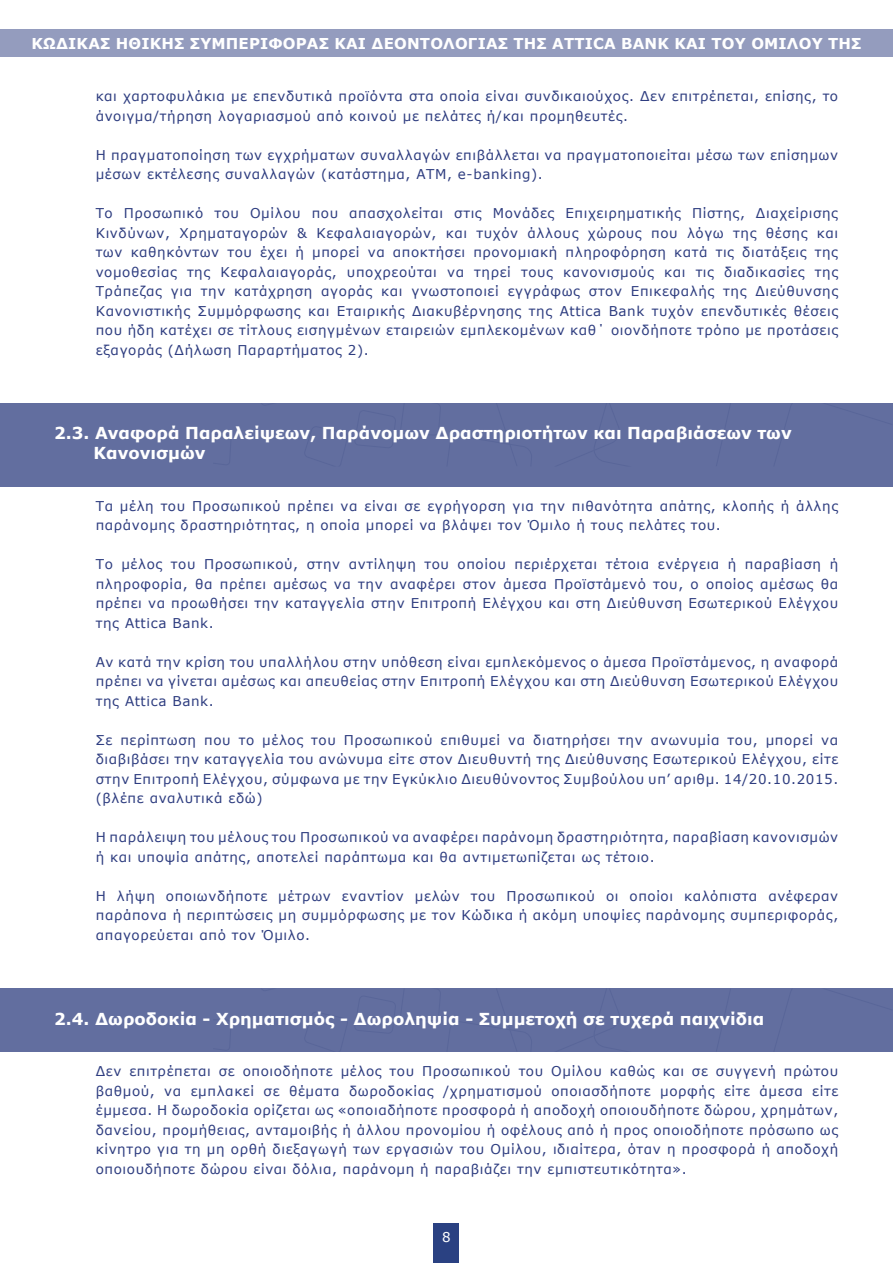
<style>
.page{position:relative;width:893px;height:1263px;background:#fff}
.page>*{position:absolute;margin:0;border:0;box-sizing:border-box;transform-origin:0 0}
.t1{font:700 16.5px/19.8px "Verdana";color:#fff}
.t2{font:700 15px "Verdana";letter-spacing:.01em;color:#fff}
.t3{font:13.5px/19.5px "Verdana";letter-spacing:.045em;color:#2e3d80;text-align:justify}
.t4{font:13.5px "Verdana";color:#fff}
</style>
<div class="page">
<div style="left:434px;top:1223px;width:25px;height:40px;background:#2a4182"></div>
<div style="left:0;top:29px;width:893px;height:28px;background:#949cbe"></div>
<div style="left:0;top:403px;width:893px;height:83px;background:#626e9f"></div>
<div style="left:0;top:988px;width:893px;height:64px;background:#626e9f"></div>
<p class="t2" style="left:32px;top:32px;width:831px">ΚΩΔΙΚΑΣ ΗΘΙΚΗΣ ΣΥΜΠΕΡΙΦΟΡΑΣ ΚΑΙ ΔΕΟΝΤΟΛOΓΙΑΣ ΤΗΣ ATTICA BANK ΚΑΙ ΤΟΥ ΟΜΙΛΟΥ ΤΗΣ</p>
<p class="t3" style="left:96px;top:87px;width:744px">και χαρτοφυλάκια με επενδυτικά προϊόντα στα οποία είναι συνδικαιούχος. Δεν επιτρέπεται, επίσης, το άνοιγμα/τήρηση λογαριασμού από κοινού με πελάτες ή/και προμηθευτές.</p>
<p class="t3" style="left:96px;top:145px;width:744px">Η πραγματοποίηση των εγχρήματων συναλλαγών επιβάλλεται να πραγματοποιείται μέσω των επίσημων μέσων εκτέλεσης συναλλαγών (κατάστημα, ΑΤΜ, e-banking).</p>
<p class="t3" style="left:96px;top:204px;width:744px">Το Προσωπικό του Ομίλου που απασχολείται στις Μονάδες Επιχειρηματικής Πίστης, Διαχείρισης Κινδύνων, Χρηματαγορών &amp; Κεφαλαιαγορών, και τυχόν άλλους χώρους που λόγω της θέσης και των καθηκόντων του έχει ή μπορεί να αποκτήσει προνομιακή πληροφόρηση κατά τις διατάξεις της νομοθεσίας της Κεφαλαιαγοράς, υποχρεούται να τηρεί τους κανονισμούς και τις διαδικασίες της Τράπεζας για την κατάχρηση αγοράς και γνωστοποιεί εγγράφως στον Επικεφαλής της Διεύθυνσης Κανονιστικής Συμμόρφωσης και Εταιρικής Διακυβέρνησης της Attica Bank τυχόν επενδυτικές θέσεις που ήδη κατέχει σε τίτλους εισηγμένων εταιρειών εμπλεκομένων καθ΄ οιονδήποτε τρόπο με προτάσεις εξαγοράς (Δήλωση Παραρτήματος 2).</p>
<p class="t1" style="left:94px;top:423px;width:700px;text-indent:-40px">2.3. Αναφορά Παραλείψεων, Παράνομων Δραστηριοτήτων και Παραβιάσεων των<br>Κανονισμών</p>
<p class="t3" style="left:96px;top:496px;width:744px">Τα μέλη του Προσωπικού πρέπει να είναι σε εγρήγορση για την πιθανότητα απάτης, κλοπής ή άλλης παράνομης δραστηριότητας, η οποία μπορεί να βλάψει τον Όμιλο ή τους πελάτες του.</p>
<p class="t3" style="left:96px;top:555px;width:744px">Το μέλος του Προσωπικού, στην αντίληψη του οποίου περιέρχεται τέτοια ενέργεια ή παραβίαση ή πληροφορία, θα πρέπει αμέσως να την αναφέρει στον άμεσα Προϊστάμενό του, ο οποίος αμέσως θα πρέπει να προωθήσει την καταγγελία στην Επιτροπή Ελέγχου και στη Διεύθυνση Εσωτερικού Ελέγχου της Attica Bank.</p>
<p class="t3" style="left:96px;top:652px;width:744px">Αν κατά την κρίση του υπαλλήλου στην υπόθεση είναι εμπλεκόμενος ο άμεσα Προϊστάμενος, η αναφορά πρέπει να γίνεται αμέσως και απευθείας στην Επιτροπή Ελέγχου και στη Διεύθυνση Εσωτερικού Ελέγχου της Attica Bank.</p>
<p class="t3" style="left:96px;top:730px;width:744px">Σε περίπτωση που το μέλος του Προσωπικού επιθυμεί να διατηρήσει την ανωνυμία του, μπορεί να διαβιβάσει την καταγγελία του ανώνυμα είτε στον Διευθυντή της Διεύθυνσης Εσωτερικού Ελέγχου, είτε στην Επιτροπή Ελέγχου, σύμφωνα με την Εγκύκλιο Διευθύνοντος Συμβούλου υπ’ αριθμ. 14/20.10.2015. (βλέπε αναλυτικά εδώ)</p>
<p class="t3" style="left:96px;top:827px;width:744px">Η παράλειψη του μέλους του Προσωπικού να αναφέρει παράνομη δραστηριότητα, παραβίαση κανονισμών ή και υποψία απάτης, αποτελεί παράπτωμα και θα αντιμετωπίζεται ως τέτοιο.</p>
<p class="t3" style="left:96px;top:886px;width:744px">Η λήψη οποιωνδήποτε μέτρων εναντίον μελών του Προσωπικού οι οποίοι καλόπιστα ανέφεραν παράπονα ή περιπτώσεις μη συμμόρφωσης με τον Κώδικα ή ακόμη υποψίες παράνομης συμπεριφοράς, απαγορεύεται από τον Όμιλο.</p>
<p class="t1" style="left:54px;top:1008px;width:712px">2.4. Δωροδοκία - Χρηματισμός - Δωροληψία - Συμμετοχή σε τυχερά παιχνίδια</p>
<p class="t3" style="left:96px;top:1061px;width:744px">Δεν επιτρέπεται σε οποιοδήποτε μέλος του Προσωπικού του Ομίλου καθώς και σε συγγενή πρώτου βαθμού, να εμπλακεί σε θέματα δωροδοκίας /χρηματισμού οποιασδήποτε μορφής είτε άμεσα είτε έμμεσα. Η δωροδοκία ορίζεται ως «οποιαδήποτε προσφορά ή αποδοχή οποιουδήποτε δώρου, χρημάτων, δανείου, προμήθειας, ανταμοιβής ή άλλου προνομίου ή οφέλους από ή προς οποιοδήποτε πρόσωπο ως κίνητρο για τη μη ορθή διεξαγωγή των εργασιών του Ομίλου, ιδιαίτερα, όταν η προσφορά ή αποδοχή οποιουδήποτε δώρου είναι δόλια, παράνομη ή παραβιάζει την εμπιστευτικότητα».</p>
<p class="t4" style="left:442px;top:1227px;width:10px">8</p>
</div>
